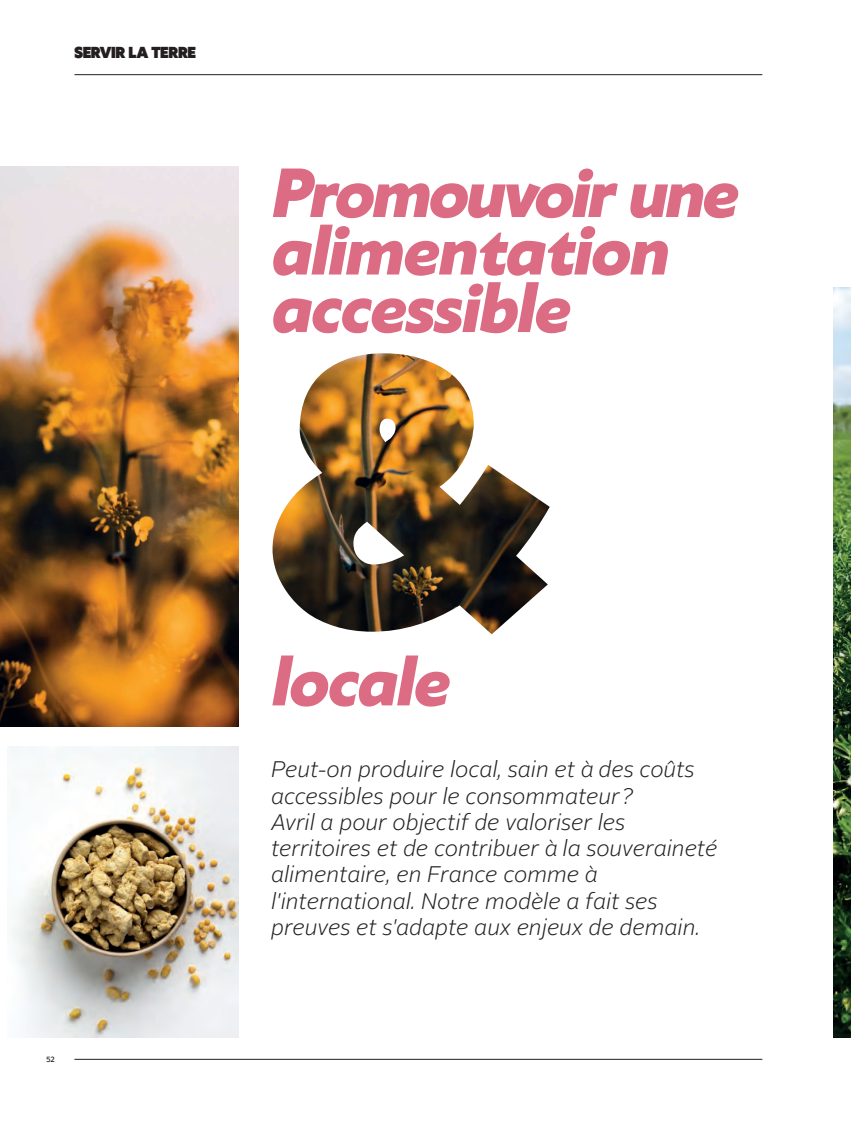
<style>
.page{position:relative;width:851px;height:1134px;background:#fff}
.page>*{position:absolute;margin:0;border:0;box-sizing:border-box;transform-origin:0 0}
.t1{font:italic 800 65px/57.5px "Flxplw Klein";letter-spacing:-.01em;color:#dc6c83}
.t2{font:italic 300 22.5px/26.2px "Khvsqm Alright Sans";color:#231f20}
.t3{font:900 14.88px "Thyggq Klein";letter-spacing:-.03em;color:#231f20}
.t4{font:500 7.12px "Trctfm Klein";color:#231f20}
</style>
<div class="page">
<hr style="left:74px;top:1059px;width:688px;height:1px;background:#231f20">
<hr style="left:74px;top:74px;width:688px;height:1px;background:#231f20">
<img style="left:0;top:167px;width:238px;height:560px">
<img style="left:272px;top:353px;width:277px;height:281px">
<img style="left:9px;top:746px;width:229px;height:292px">
<img style="left:833px;top:288px;width:17px;height:750px">
<p class="t3" style="left:74px;top:41px;width:123px">SERVIR LA TERRE</p>
<h2 class="t1" style="left:272px;top:160px;width:467px">Promouvoir une alimentation accessible</h2>
<p class="t4" style="left:46px;top:1054px;width:10px">52</p>
<h2 class="t1" style="left:272px;top:649px;width:179px">locale</h2>
<p class="t2" style="left:271px;top:757px;width:448px">Peut-on produire local, sain et à des coûts accessibles pour le consommateur ?<br>Avril a pour objectif de valoriser les territoires et de contribuer à la souveraineté alimentaire, en France comme à l'international. Notre modèle a fait ses preuves et s'adapte aux enjeux de demain.</p>
</div>
